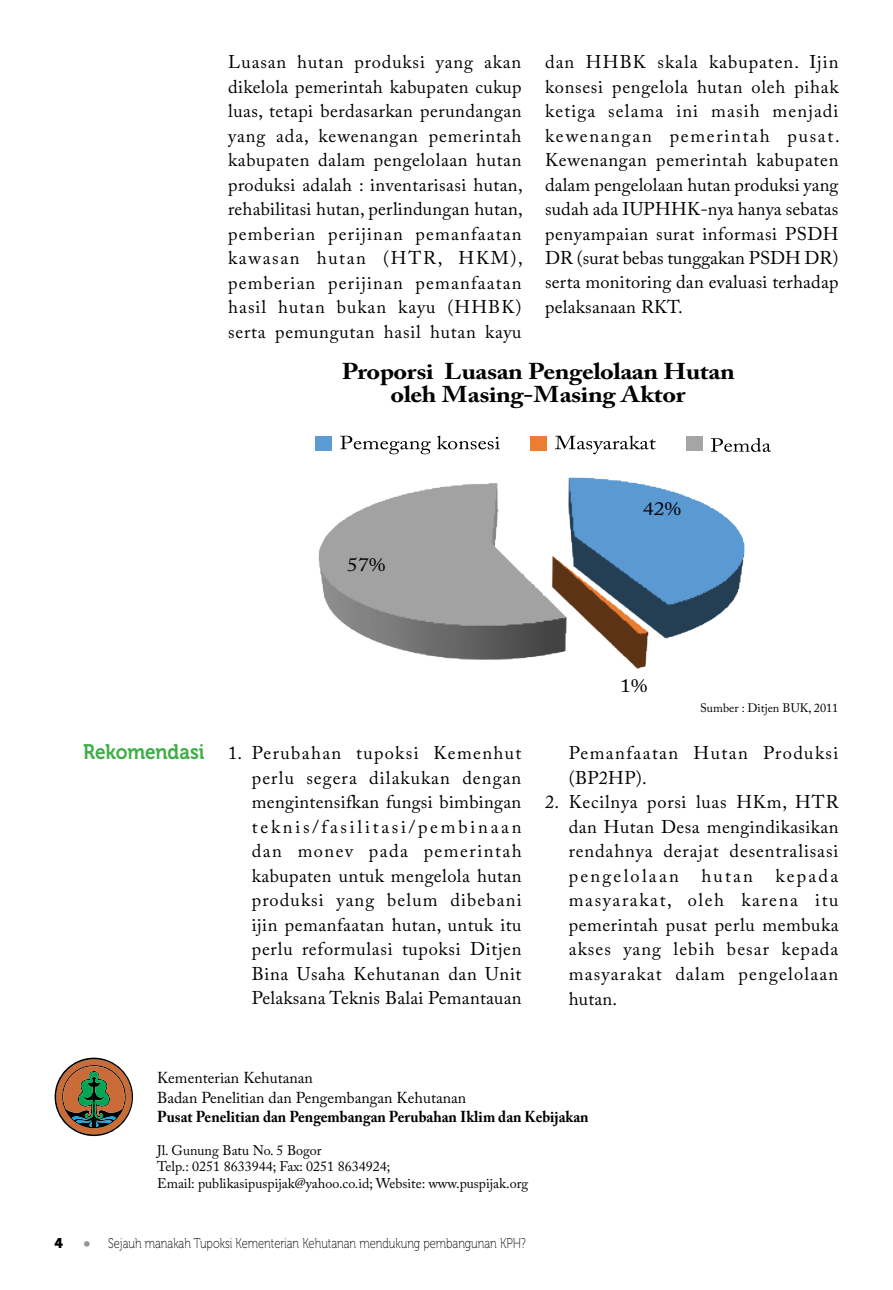
<style>
.page{position:relative;width:893px;height:1290px;background:#fff}
.page>*{position:absolute;margin:0;border:0;box-sizing:border-box;transform-origin:0 0}
.t1{font:700 22.75px/22.8px "Adobe Caslon Pro";letter-spacing:-.015em;color:#010101;text-align:center;scale:1.15 1}
.t2{font:21px "Museo 700";letter-spacing:-.005em;color:#41ad49;scale:.9 1}
.t3{font:18.9px "Adobe Caslon Pro";color:#010101;scale:1.15 1}
.t4{font:18.38px/24.5px "Adobe Caslon Pro";letter-spacing:.03em;color:#000;text-align:justify}
.t5{font:15.75px/19.4px "Adobe Caslon Pro";color:#000}
.t6{font:700 15.75px "Adobe Caslon Pro";color:#000;scale:.95 1}
.t7{font:14px/16.8px "Adobe Caslon Pro";color:#000}
.t8{font:14px "Museo 100";color:#000;scale:.8 1}
.t9{font:12.25px "Adobe Caslon Pro";color:#000}
.s1{font-family:"Museo 900"}
.s2{font-size:21px;color:#939598}
</style>
<div class="page">
<img style="left:318px;top:477px;width:427px;height:192px">
<div style="left:315px;top:436px;width:17px;height:14px;background:#5d9bd3"></div>
<svg style="left:340px;top:436px;width:91px;height:18px"></svg>
<svg style="left:437px;top:435px;width:63px;height:14px"></svg>
<div style="left:530px;top:436px;width:17px;height:14px;background:#ed7d31"></div>
<svg style="left:555px;top:435px;width:101px;height:19px"></svg>
<div style="left:686px;top:436px;width:17px;height:14px;background:#a5a5a5"></div>
<svg style="left:711px;top:438px;width:60px;height:14px"></svg>
<svg style="left:55px;top:1057px;width:78px;height:79px"></svg>
<p class="t4" style="left:228px;top:49px;width:296px">Luasan hutan produksi yang akan dikelola pemerintah kabupaten cukup luas, tetapi berdasarkan perundangan yang ada, kewenangan pemerintah kabupaten dalam pengelolaan hutan produksi adalah : inventarisasi hutan, rehabilitasi hutan, perlindungan hutan, pemberian perijinan pemanfaatan kawasan hutan (HTR, HKM), pemberian perijinan pemanfaatan hasil hutan bukan kayu (HHBK) serta pemungutan hasil hutan kayu</p>
<p class="t4" style="left:545px;top:49px;width:296px">dan HHBK skala kabupaten. Ijin konsesi pengelola hutan oleh pihak ketiga selama ini masih menjadi kewenangan pemerintah pusat.<br>Kewenangan pemerintah kabupaten dalam pengelolaan hutan produksi yang sudah ada IUPHHK-nya hanya sebatas penyampaian surat informasi PSDH DR (surat bebas tunggakan PSDH DR) serta monitoring dan evaluasi terhadap pelaksanaan RKT.</p>
<p class="t1" style="left:342px;top:360px;width:343px">Proporsi Luasan Pengelolaan Hutan oleh Masing-Masing Aktor</p>
<p class="t3" style="left:347px;top:553px;width:35px">57%</p>
<p class="t3" style="left:643px;top:498px;width:35px">42%</p>
<p class="t2" style="left:83px;top:740px;width:136px">Rekomendasi</p>
<p class="t3" style="left:620px;top:674px;width:25px">1%</p>
<p class="t9" style="left:700px;top:700px;width:140px">Sumber : Ditjen BUK, 2011</p>
<p class="t4" style="left:252px;top:740px;width:271px;text-indent:-24px">1. Perubahan tupoksi Kemenhut perlu segera dilakukan dengan mengintensifkan fungsi bimbingan teknis/fasilitasi/pembinaan dan monev pada pemerintah kabupaten untuk mengelola hutan produksi yang belum dibebani ijin pemanfaatan hutan, untuk itu perlu reformulasi tupoksi Ditjen Bina Usaha Kehutanan dan Unit Pelaksana Teknis Balai Pemantauan</p>
<p class="t4" style="left:569px;top:740px;width:271px">Pemanfaatan Hutan Produksi (BP2HP).</p>
<p class="t4" style="left:569px;top:789px;width:271px;text-indent:-24px">2. Kecilnya porsi luas HKm, HTR dan Hutan Desa mengindikasikan rendahnya derajat desentralisasi pengelolaan hutan kepada masyarakat, oleh karena itu pemerintah pusat perlu membuka akses yang lebih besar kepada masyarakat dalam pengelolaan hutan.</p>
<p class="t5" style="left:157px;top:1068px;width:311px">Kementerian Kehutanan<br>Badan Penelitian dan Pengembangan Kehutanan</p>
<p class="t6" style="left:157px;top:1107px;width:456px">Pusat Penelitian dan Pengembangan Perubahan Iklim dan Kebijakan</p>
<p class="t7" style="left:157px;top:1141px;width:373px">Jl. Gunung Batu No. 5 Bogor<br>Telp.: 0251 8633944; Fax: 0251 8634924;<br>Email: publikasipuspijak@yahoo.co.id; Website: www.puspijak.org</p>
<p class="t8" style="left:55px;top:1236px;width:590px"><span class="s1">4</span> <span class="s2">•</span> Sejauh manakah Tupoksi Kementerian Kehutanan mendukung pembangunan KPH?</p>
</div>
